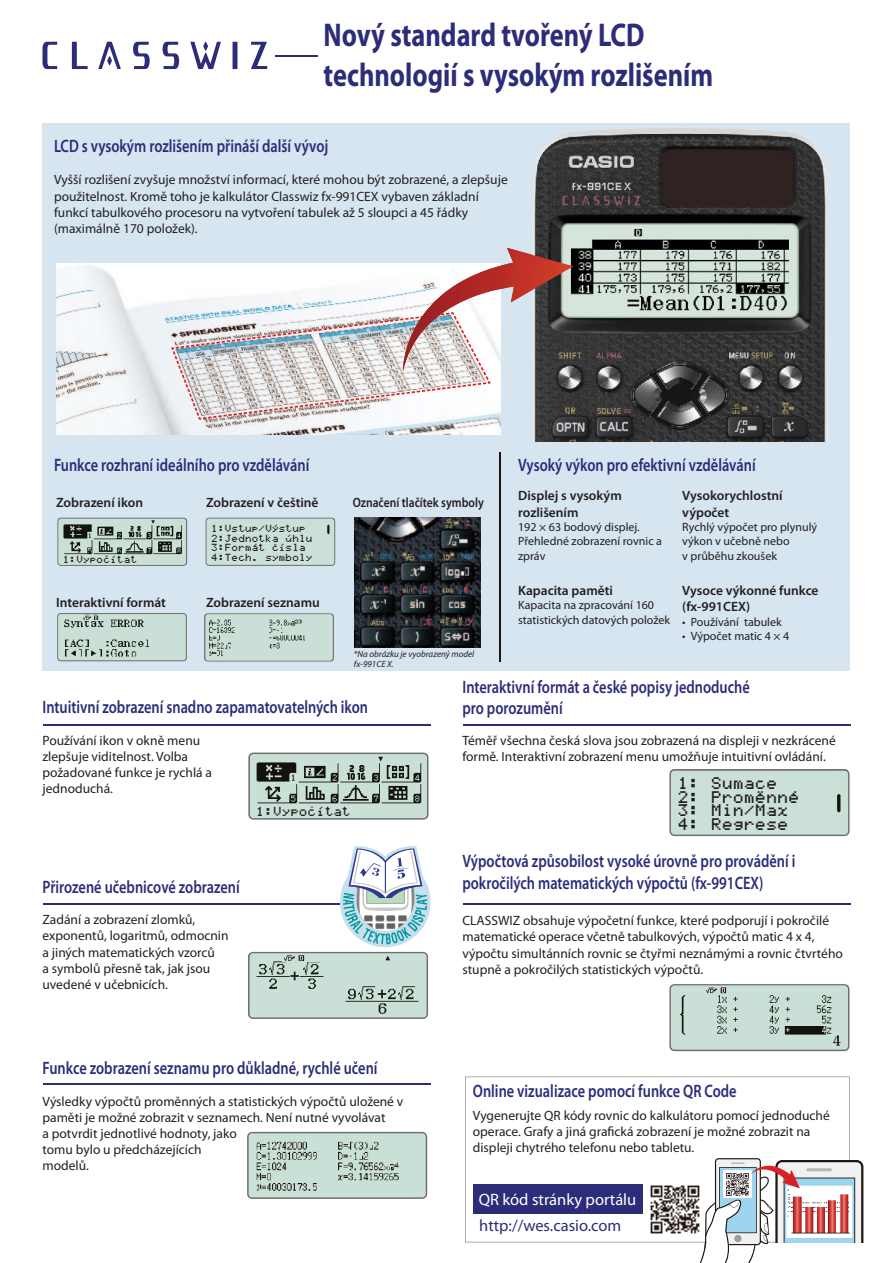
<style>
.page{position:relative;width:893px;height:1263px;background:#fff}
.page>*{position:absolute;margin:0;border:0;box-sizing:border-box;transform-origin:0 0}
.Základný_text_8{font:700 33px "Myriad Pro";color:#2c2d79;scale:.8 1}
.Základný_text_9{font:600 18px/21.6px "Myriad Pro";color:#2c2d79;scale:.8 1}
.Základný_text_9-2{font:16.5px "Myriad Pro";color:#2c2d79}
.Základný_text_9-3{font:16.5px "Myriad Pro";color:#fff}
.Základný_text_9-4{font:13.5px/16.2px "Myriad Pro";color:#231f20}
.Základný_text_9-5{font:600 13.5px/16.2px "Myriad Pro";color:#231f20}
.Základný_text_8-2{font:13.5px "Graph 35+ pix";color:#231f20}
.Základný_text_9-6{font:600 13.5px "Myriad Pro";color:#231f20;scale:.86 1}
.Základný_text_8-3{font:12px/14.4px "Myriad Pro";color:#231f20}
.Odsadenie_2_-_8{font:12px "Myriad Pro";color:#231f20}
.Základný_text_8-4{font:10.5px "Graph 35+ pix";color:#231f20}
.Základný_text_7{font:italic 9px/10.8px "Myriad Pro";color:#231f20}
.Základný_text_8-5{font:8.25px "Graph 35+ pix";color:#231f20}
</style>
<div class="page">
<svg style="left:465px;top:1077px;width:385px;height:165px"></svg>
<div style="left:43px;top:123px;width:807px;height:547px;background:#d7e5f1"></div>
<img style="left:56px;top:263px;width:445px;height:171px">
<svg style="left:669px;top:770px;width:180px;height:66px"></svg>
<svg style="left:247px;top:1132px;width:180px;height:67px"></svg>
<img style="left:249px;top:1134px;width:177px;height:63px">
<svg style="left:205px;top:613px;width:129px;height:48px"></svg>
<hr style="left:43px;top:724px;width:388px;height:1px;background:#2c2d79">
<hr style="left:43px;top:903px;width:313px;height:2px;background:#2c2d79">
<hr style="left:463px;top:903px;width:388px;height:2px;background:#2c2d79">
<hr style="left:463px;top:724px;width:388px;height:1px;background:#2c2d79">
<hr style="left:43px;top:1083px;width:388px;height:2px;background:#2c2d79">
<img style="left:671px;top:769px;width:177px;height:62px">
<img style="left:354px;top:517px;width:126px;height:131px">
<hr style="left:499px;top:453px;width:1px;height:209px;background:#201511">
<div style="left:473px;top:1184px;width:169px;height:30px;background:#2c2d79"></div>
<svg style="left:42px;top:42px;width:225px;height:27px"></svg>
<hr style="left:276px;top:56px;width:42px;height:1px;background:#2c2d79">
<img style="left:645px;top:1179px;width:31px;height:61px">
<svg style="left:676px;top:1155px;width:187px;height:108px"></svg>
<svg style="left:57px;top:613px;width:130px;height:48px;background:#b5c8c0"></svg>
<svg style="left:248px;top:846px;width:183px;height:173px"></svg>
<svg style="left:669px;top:984px;width:180px;height:67px;background:#bacdc4"></svg>
<img style="left:205px;top:614px;width:128px;height:46px">
<img style="left:533px;top:128px;width:295px;height:314px">
<svg style="left:171px;top:248px;width:402px;height:172px"></svg>
<div style="left:804px;top:1080px;width:43px;height:29px;background:#fff"></div>
<div style="left:678px;top:774px;width:156px;height:57px;background:#cbe0d6"></div>
<svg style="left:57px;top:518px;width:130px;height:48px;background:#a0b0a8"></svg>
<svg style="left:206px;top:518px;width:129px;height:48px;background:#c6dad0"></svg>
<svg style="left:248px;top:752px;width:180px;height:68px;background:#a3b3ab"></svg>
<p class="Základný_text_8" style="left:324px;top:13px;width:403px">Nový standard tvořený LCD</p>
<p class="Základný_text_8" style="left:324px;top:53px;width:488px">technologií s vysokým rozlišením</p>
<p class="Základný_text_9" style="left:54px;top:135px;width:344px">LCD s vysokým rozlišením přináší další vývoj</p>
<p class="Základný_text_9-4" style="left:54px;top:171px;width:455px">Vyšší rozlišení zvyšuje množství informací, které mohou být zobrazené, a zlepšuje použitelnost. Kromě toho je kalkulátor Classwiz fx-991CEX vybaven základní funkcí tabulkového procesoru na vytvoření tabulek až 5 sloupci a 45 řádky (maximálně 170 položek).</p>
<p class="Základný_text_9" style="left:54px;top:453px;width:321px">Funkce rozhraní ideálního pro vzdělávání</p>
<p class="Základný_text_9" style="left:518px;top:453px;width:298px">Vysoký výkon pro efektivní vzdělávání</p>
<p class="Základný_text_9-5" style="left:56px;top:494px;width:89px">Zobrazení ikon</p>
<p class="Základný_text_8-5" style="left:64px;top:555px;width:76px">1:Vypocítat</p>
<p class="Základný_text_9-5" style="left:56px;top:593px;width:111px">Interaktivní formát</p>
<p class="Základný_text_9-5" style="left:206px;top:494px;width:114px">Zobrazení v češtině</p>
<p class="Základný_text_8-5" style="left:212px;top:525px;width:96px">1:Vstup/Výstup</p>
<p class="Základný_text_8-5" style="left:212px;top:534px;width:103px">2:Jednotka úhlu</p>
<p class="Základný_text_8-5" style="left:212px;top:544px;width:96px">3:Formát císla</p>
<p class="Základný_text_8-5" style="left:212px;top:554px;width:103px">4:Tech. symboly</p>
<p class="Základný_text_9-5" style="left:206px;top:593px;width:115px">Zobrazení seznamu</p>
<p class="Základný_text_9-6" style="left:353px;top:493px;width:154px">Označení tlačítek symboly</p>
<p class="Základný_text_9-5" style="left:518px;top:487px;width:105px">Displej s vysokým rozlišením</p>
<p class="Základný_text_8-3" style="left:518px;top:520px;width:145px">192 × 63 bodový displej.<br>Přehledné zobrazení rovnic a zpráv</p>
<p class="Základný_text_9-5" style="left:518px;top:582px;width:96px">Kapacita paměti</p>
<p class="Základný_text_8-3" style="left:518px;top:598px;width:154px">Kapacita na zpracování 160 statistických datových položek</p>
<p class="Základný_text_7" style="left:354px;top:648px;width:122px">*Na obrázku je vyobrazený model fx-991CE X.</p>
<p class="Základný_text_9-5" style="left:682px;top:487px;width:102px">Vysokorychlostní</p>
<p class="Základný_text_9-5" style="left:682px;top:504px;width:48px">výpočet</p>
<p class="Základný_text_8-3" style="left:682px;top:520px;width:136px">Rychlý výpočet pro plynulý</p>
<p class="Základný_text_8-3" style="left:682px;top:534px;width:109px">výkon v učebně nebo</p>
<p class="Základný_text_8-3" style="left:682px;top:548px;width:96px">v průběhu zkoušek</p>
<p class="Základný_text_9-5" style="left:682px;top:582px;width:138px">Vysoce výkonné funkce</p>
<p class="Základný_text_9-5" style="left:682px;top:598px;width:69px">(fx-991CEX)</p>
<p class="Odsadenie_2_-_8" style="left:682px;top:614px;width:101px">• Používání tabulek</p>
<p class="Odsadenie_2_-_8" style="left:682px;top:629px;width:109px">• Výpočet matic 4 × 4</p>
<p class="Základný_text_9" style="left:43px;top:696px;width:409px">Intuitivní zobrazení snadno zapamatovatelných ikon</p>
<p class="Základný_text_9" style="left:462px;top:675px;width:361px">Interaktivní formát a české popisy jednoduché</p>
<p class="Základný_text_9" style="left:462px;top:697px;width:127px">pro porozumění</p>
<p class="Základný_text_9-4" style="left:43px;top:732px;width:171px">Používání ikon v okně menu zlepšuje viditelnost. Volba požadované funkce je rychlá a jednoduchá.</p>
<p class="Základný_text_9-4" style="left:462px;top:732px;width:375px">Téměř všechna česká slova jsou zobrazená na displeji v nezkrácené formě. Interaktivní zobrazení menu umožňuje intuitivní ovládání.</p>
<p class="Základný_text_8-2" style="left:679px;top:777px;width:101px">1: Sumace</p>
<p class="Základný_text_8-2" style="left:679px;top:791px;width:123px">2: Proměnné</p>
<p class="Základný_text_8-2" style="left:679px;top:804px;width:112px">3: Min/Max</p>
<p class="Základný_text_8-2" style="left:679px;top:818px;width:112px">4: Regrese</p>
<p class="Základný_text_8-4" style="left:257px;top:806px;width:96px">1:Vypocítat</p>
<p class="Základný_text_9" style="left:43px;top:875px;width:248px">Přirozené učebnicové zobrazení</p>
<p class="Základný_text_9-4" style="left:43px;top:911px;width:188px">Zadání a zobrazení zlomků, exponentů, logaritmů, odmocnin a jiných matematických vzorců<br>a symbolů přesně tak, jak jsou uvedené v učebnicích.</p>
<p class="Základný_text_9" style="left:43px;top:1057px;width:420px">Funkce zobrazení seznamu pro důkladné, rychlé učení</p>
<p class="Základný_text_9-4" style="left:43px;top:1093px;width:362px">Výsledky výpočtů proměnných a statistických výpočtů uložené v paměti je možné zobrazit v seznamech. Není nutné vyvolávat</p>
<p class="Základný_text_9-4" style="left:43px;top:1125px;width:196px">a potvrdit jednotlivé hodnoty, jako</p>
<p class="Základný_text_9-4" style="left:43px;top:1141px;width:161px">tomu bylo u předcházejících</p>
<p class="Základný_text_9-4" style="left:43px;top:1157px;width:48px">modelů.</p>
<p class="Základný_text_9" style="left:462px;top:850px;width:418px">Výpočtová způsobilost vysoké úrovně pro provádění i pokročilých matematických výpočtů (fx-991CEX)</p>
<p class="Základný_text_9-4" style="left:462px;top:912px;width:382px">CLASSWIZ obsahuje výpočetní funkce, které podporují i pokročilé matematické operace včetně tabulkových, výpočtů matic 4 x 4, výpočtu simultánních rovnic se čtyřmi neznámými a rovnic čtvrtého stupně a pokročilých statistických výpočtů.</p>
<p class="Základný_text_9" style="left:473px;top:1079px;width:331px">Online vizualizace pomocí funkce QR Code</p>
<p class="Základný_text_9-4" style="left:473px;top:1107px;width:358px">Vygenerujte QR kódy rovnic do kalkulátoru pomocí jednoduché operace. Grafy a jiná grafická zobrazení je možné zobrazit na displeji chytrého telefonu nebo tabletu.</p>
<p class="Základný_text_9-3" style="left:479px;top:1189px;width:159px">QR kód stránky portálu</p>
<p class="Základný_text_9-2" style="left:479px;top:1216px;width:144px">http://wes.casio.com</p>
</div>
